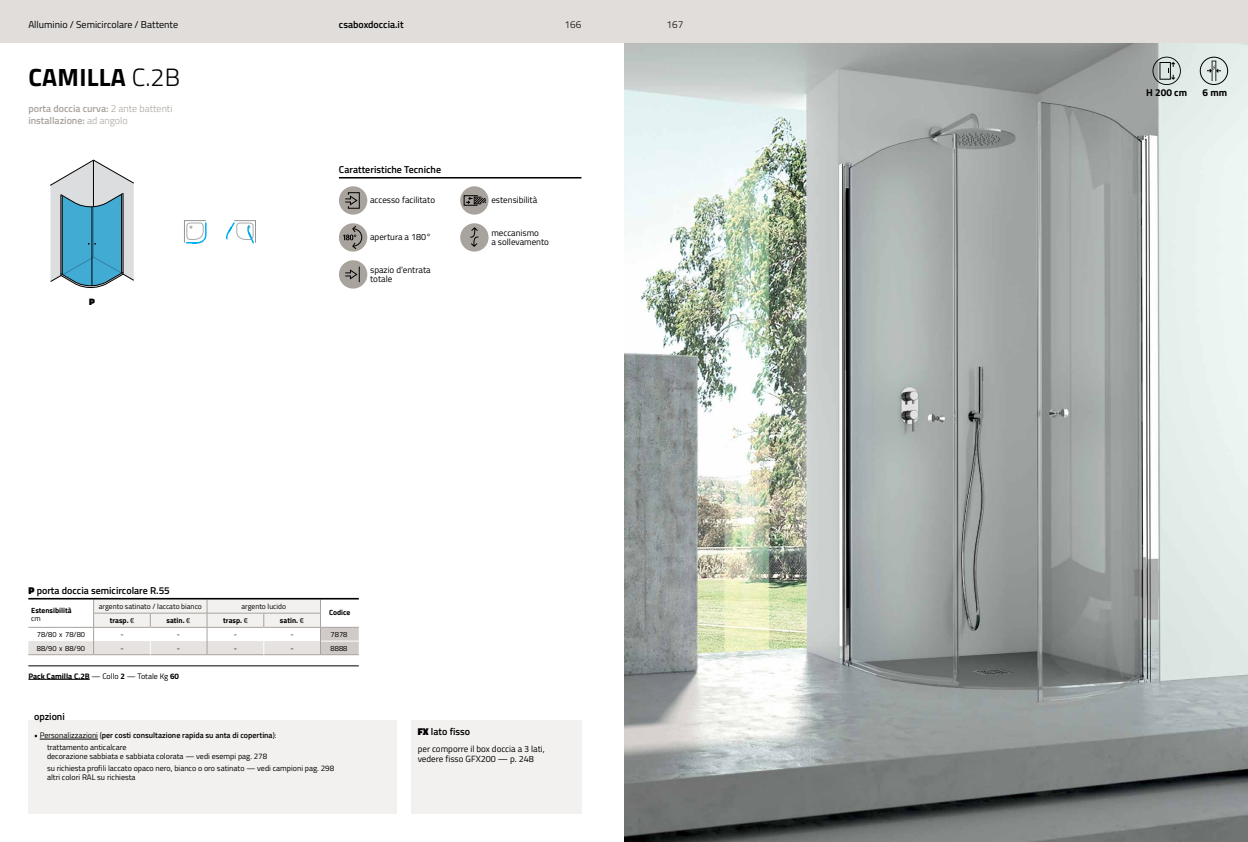
<style>
.page{position:relative;width:1248px;height:842px;background:#fff}
.page>*{position:absolute;margin:0;border:0;box-sizing:border-box;transform-origin:0 0}
.t1{font:700 25px "Titillium Web";color:#000}
.t2{font:300 25px "Titillium Web";color:#000}
.t3{font:600 10px "Titillium Web";color:#000}
.t4{font:600 10px/12px "Titillium Web";color:#a9a39d}
.t5{font:10px "Titillium Web";color:#000}
.t6{font:700 10px "Titillium Web";color:#000}
.t7{font:300 10px "Titillium Web";color:#000}
.t8{font:900 9.5px "Titillium Web";color:#000}
.t9{font:9px/9px "Titillium Web";color:#000}
.t10{font:8px/11.8px "Titillium Web";color:#000}
.t11{font:600 8px/11.8px "Titillium Web";color:#000}
.t12{font:700 8px "Titillium Web";color:#000}
.t13{font:7.5px "Titillium Web";color:#000}
.t14{font:700 7.5px "Titillium Web";color:#000}
.s1{font-weight:300}
.s2{font-weight:900}
.s3{font-weight:400}
</style>
<div class="page">
<img style="left:624px;top:43px;width:623px;height:799px">
<hr style="left:339px;top:177px;width:242px;height:1px;background:#000">
<svg style="left:50px;top:160px;width:84px;height:129px;background:#93bfd0"></svg>
<svg style="left:184px;top:220px;width:23px;height:24px"></svg>
<svg style="left:226px;top:220px;width:30px;height:24px"></svg>
<svg style="left:28px;top:599px;width:331px;height:56px"></svg>
<hr style="left:28px;top:598px;width:331px;height:1px;background:#000">
<hr style="left:28px;top:666px;width:331px;height:1px;background:#000">
<div style="left:28px;top:720px;width:369px;height:94px;background:#f3f1ef"></div>
<div style="left:411px;top:720px;width:170px;height:94px;background:#f3f1ef"></div>
<svg style="left:1199px;top:57px;width:28px;height:28px"></svg>
<svg style="left:1152px;top:57px;width:28px;height:28px"></svg>
<hr style="left:28px;top:679px;width:62px;height:1px;background:#000">
<div style="left:460px;top:186px;width:28px;height:29px;background:#a9a39d;border-radius:50%"></div>
<svg style="left:463px;top:195px;width:23px;height:11px"></svg>
<div style="left:339px;top:186px;width:28px;height:29px;background:#a9a39d;border-radius:50%"></div>
<svg style="left:345px;top:192px;width:15px;height:17px"></svg>
<div style="left:460px;top:223px;width:28px;height:29px;background:#a9a39d;border-radius:50%"></div>
<svg style="left:470px;top:227px;width:9px;height:20px"></svg>
<div style="left:339px;top:223px;width:28px;height:29px;background:#a9a39d;border-radius:50%"></div>
<svg style="left:343px;top:225px;width:20px;height:25px"></svg>
<div style="left:339px;top:260px;width:28px;height:29px;background:#a9a39d;border-radius:50%"></div>
<svg style="left:345px;top:267px;width:15px;height:15px"></svg>
<hr style="left:40px;top:739px;width:58px;height:1px;background:#000">
<div style="left:0;top:0;width:1247px;height:43px;background:#e0dddb"></div>
<p class="t5" style="left:28px;top:18px;width:151px">Alluminio / Semicircolare / Battente</p>
<p class="t3" style="left:339px;top:17px;width:66px">csaboxdoccia.it</p>
<p class="t7" style="left:564px;top:18px;width:18px">166</p>
<p class="t7" style="left:666px;top:18px;width:18px">167</p>
<h1 class="t1" style="left:28px;top:58px;width:15px">camilla</h1>
<h1 class="t2" style="left:132px;top:59px;width:46px">c.2b</h1>
<p class="t4" style="left:28px;top:102px;width:146px">porta doccia curva: <span class="s1">2 ante battenti </span>installazione: <span class="s1">ad angolo</span></p>
<p class="t8" style="left:89px;top:295px;width:7px">P</p>
<p class="t3" style="left:339px;top:162px;width:104px">Caratteristiche Tecniche</p>
<p class="t9" style="left:370px;top:195px;width:66px">accesso facilitato</p>
<p class="t9" style="left:491px;top:195px;width:47px">estensibilità</p>
<p class="t9" style="left:370px;top:232px;width:63px">apertura a 180°</p>
<p class="t9" style="left:491px;top:228px;width:59px">meccanismo<br>a sollevamento</p>
<p class="t9" style="left:370px;top:265px;width:62px">spazio d’entrata totale</p>
<p class="t3" style="left:28px;top:583px;width:143px"><span class="s2">P</span> porta doccia semicircolare R.55</p>
<p class="t14" style="left:31px;top:604px;width:42px">Estensibilità</p>
<p class="t13" style="left:31px;top:613px;width:11px">cm</p>
<p class="t13" style="left:99px;top:601px;width:105px">argento satinato / laccato bianco</p>
<p class="t13" style="left:241px;top:601px;width:46px">argento lucido</p>
<p class="t14" style="left:110px;top:614px;width:26px">trasp. <span class="s3">€</span></p>
<p class="t14" style="left:166px;top:614px;width:25px">satin. <span class="s3">€</span></p>
<p class="t14" style="left:223px;top:614px;width:26px">trasp. <span class="s3">€</span></p>
<p class="t14" style="left:280px;top:614px;width:25px">satin. <span class="s3">€</span></p>
<p class="t14" style="left:329px;top:607px;width:23px">codice</p>
<p class="t13" style="left:37px;top:629px;width:50px">78/80 x 78/80</p>
<p class="t13" style="left:120px;top:629px;width:5px">-</p>
<p class="t13" style="left:177px;top:629px;width:5px">-</p>
<p class="t13" style="left:234px;top:629px;width:5px">-</p>
<p class="t13" style="left:290px;top:629px;width:5px">-</p>
<p class="t13" style="left:330px;top:629px;width:18px">7878</p>
<p class="t13" style="left:37px;top:643px;width:50px">88/90 x 88/90</p>
<p class="t13" style="left:120px;top:643px;width:5px">-</p>
<p class="t13" style="left:177px;top:643px;width:5px">-</p>
<p class="t13" style="left:234px;top:643px;width:5px">-</p>
<p class="t13" style="left:290px;top:643px;width:5px">-</p>
<p class="t13" style="left:330px;top:643px;width:18px">8888</p>
<p class="t12" style="left:28px;top:670px;width:152px">Pack Camilla C.2B <span class="s3">— Collo</span> 2 <span class="s3">— Totale Kg</span> 60</p>
<p class="t3" style="left:34px;top:709px;width:32px">opzioni</p>
<p class="t11" style="left:47px;top:729px;width:231px;text-indent:-13px"><span class="s3">• Personalizzazioni (</span>per costi consultazione rapida su anta di copertina<span class="s3">): trattamento anticalcare</span></p>
<p class="t10" style="left:47px;top:750px;width:289px">decorazione sabbiata e sabbiata colorata — vedi esempi pag. 278<br>su richiesta profili laccato opaco nero, bianco o oro satinato — vedi campioni pag. 298</p>
<p class="t10" style="left:47px;top:771px;width:90px">altri colori RAL su richiesta</p>
<p class="t3" style="left:417px;top:724px;width:54px"><span class="s2">FX</span> lato fisso</p>
<p class="t9" style="left:417px;top:743px;width:129px;line-height:10.8px">per comporre il box doccia a 3 lati, vedere fisso GFX200 — p. 248</p>
<p class="t6" style="left:1146px;top:85px;width:42px">H 200 cm</p>
<p class="t6" style="left:1202px;top:85px;width:26px">6 mm</p>
</div>
